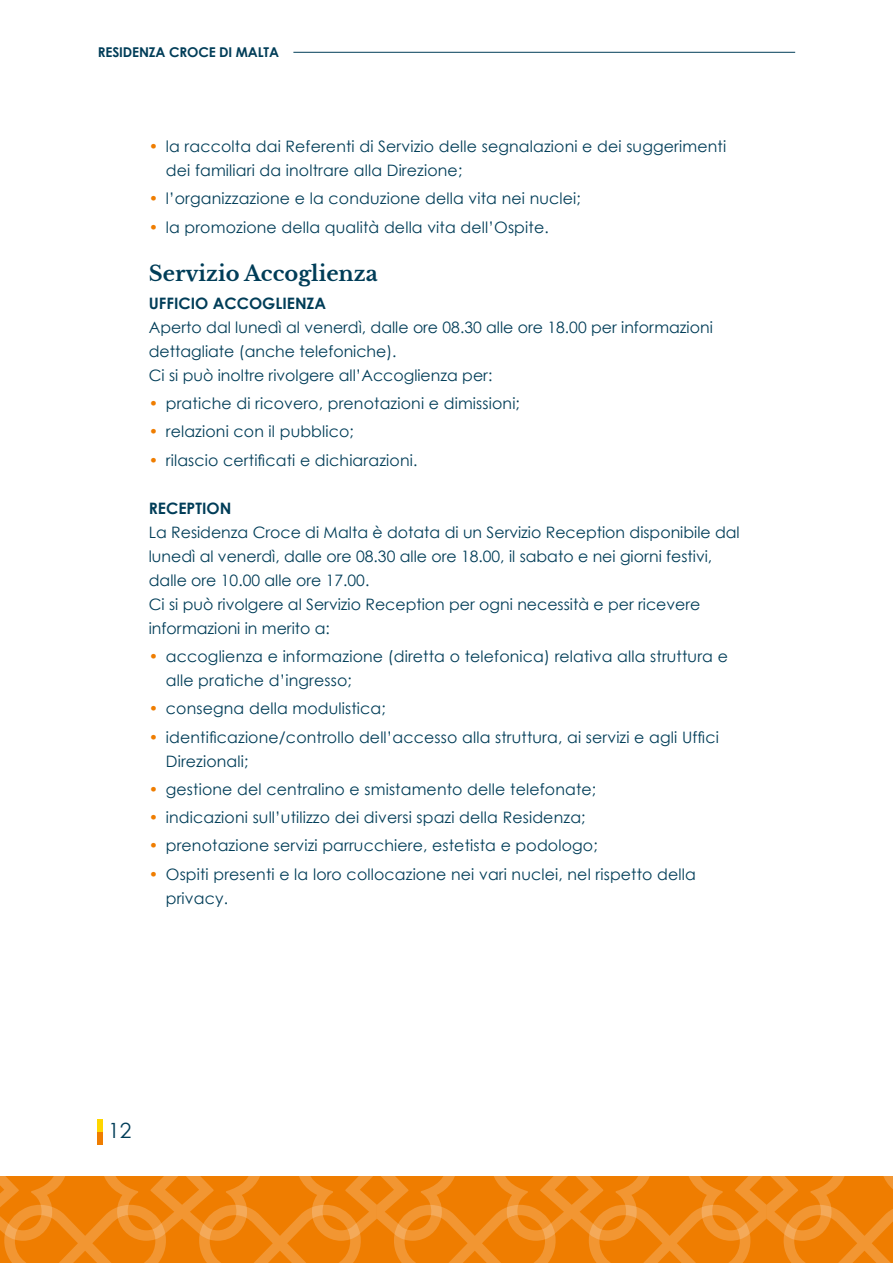
<style>
.page{position:relative;width:893px;height:1263px;background:#fff}
.page>*{position:absolute;margin:0;border:0;box-sizing:border-box;transform-origin:0 0}
.t1{font:700 21px "Libre Baskerville";color:#003d58}
.t2{font:21px "Century Gothic";color:#003d58}
.t3{font:15.75px/24px "Century Gothic";letter-spacing:.01em;color:#003d58}
.t4{font:700 15.75px "Century Gothic";color:#003d58}
.t5{font:700 13.5px "Century Gothic";letter-spacing:-.01em;color:#003d58}
.s1{color:#ef7d00}
</style>
<div class="page">
<svg style="left:0;top:1176px;width:893px;height:87px;fill:#ef7d00"></svg>
<div style="left:98px;top:1132px;width:5px;height:12px;background:#ef7d00"></div>
<div style="left:98px;top:1119px;width:5px;height:13px;background:#ffd600"></div>
<hr style="left:293px;top:52px;width:502px;height:1px;background:#003d58">
<p class="t5" style="left:98px;top:44px;width:183px">RESIDENZA CROCE DI MALTA</p>
<p class="t3" style="left:166px;top:134px;width:562px;text-indent:-17px"><span class="s1">•</span> la raccolta dai Referenti di Servizio delle segnalazioni e dei suggerimenti dei familiari da inoltrare alla Direzione;</p>
<p class="t3" style="left:149px;top:186px;width:434px"><span class="s1">•</span> l’organizzazione e la conduzione della vita nei nuclei;</p>
<p class="t3" style="left:149px;top:215px;width:401px"><span class="s1">•</span> la promozione della qualità della vita dell’Ospite.</p>
<h1 class="t1" style="left:149px;top:260px;width:231px">Servizio Accoglienza</h1>
<p class="t4" style="left:149px;top:293px;width:179px">UFFICIO ACCOGLIENZA</p>
<p class="t3" style="left:149px;top:315px;width:565px">Aperto dal lunedì al venerdì, dalle ore 08.30 alle ore 18.00 per informazioni dettagliate (anche telefoniche).<br>Ci si può inoltre rivolgere all’Accoglienza per:</p>
<p class="t3" style="left:149px;top:391px;width:373px"><span class="s1">•</span> pratiche di ricovero, prenotazioni e dimissioni;</p>
<p class="t3" style="left:149px;top:419px;width:207px"><span class="s1">•</span> relazioni con il pubblico;</p>
<p class="t3" style="left:149px;top:448px;width:270px"><span class="s1">•</span> rilascio certificati e dichiarazioni.</p>
<p class="t4" style="left:149px;top:498px;width:84px">RECEPTION</p>
<p class="t3" style="left:149px;top:520px;width:592px">La Residenza Croce di Malta è dotata di un Servizio Reception disponibile dal lunedì al venerdì, dalle ore 08.30 alle ore 18.00, il sabato e nei giorni festivi, dalle ore 10.00 alle ore 17.00.<br>Ci si può rivolgere al Servizio Reception per ogni necessità e per ricevere informazioni in merito a:</p>
<p class="t3" style="left:166px;top:644px;width:564px;text-indent:-17px"><span class="s1">•</span> accoglienza e informazione (diretta o telefonica) relativa alla struttura e alle pratiche d’ingresso;</p>
<p class="t3" style="left:149px;top:696px;width:239px"><span class="s1">•</span> consegna della modulistica;</p>
<p class="t3" style="left:166px;top:725px;width:555px;text-indent:-17px"><span class="s1">•</span> identificazione/controllo dell’accesso alla struttura, ai servizi e agli Uffici<br>Direzionali;</p>
<p class="t3" style="left:149px;top:777px;width:449px"><span class="s1">•</span> gestione del centralino e smistamento delle telefonate;</p>
<p class="t3" style="left:149px;top:805px;width:438px"><span class="s1">•</span> indicazioni sull’utilizzo dei diversi spazi della Residenza;</p>
<p class="t3" style="left:149px;top:833px;width:450px"><span class="s1">•</span> prenotazione servizi parrucchiere, estetista e podologo;</p>
<p class="t3" style="left:166px;top:862px;width:532px;text-indent:-17px"><span class="s1">•</span> Ospiti presenti e la loro collocazione nei vari nuclei, nel rispetto della privacy.</p>
<h1 class="t2" style="left:108px;top:1118px;width:25px">12</h1>
</div>
